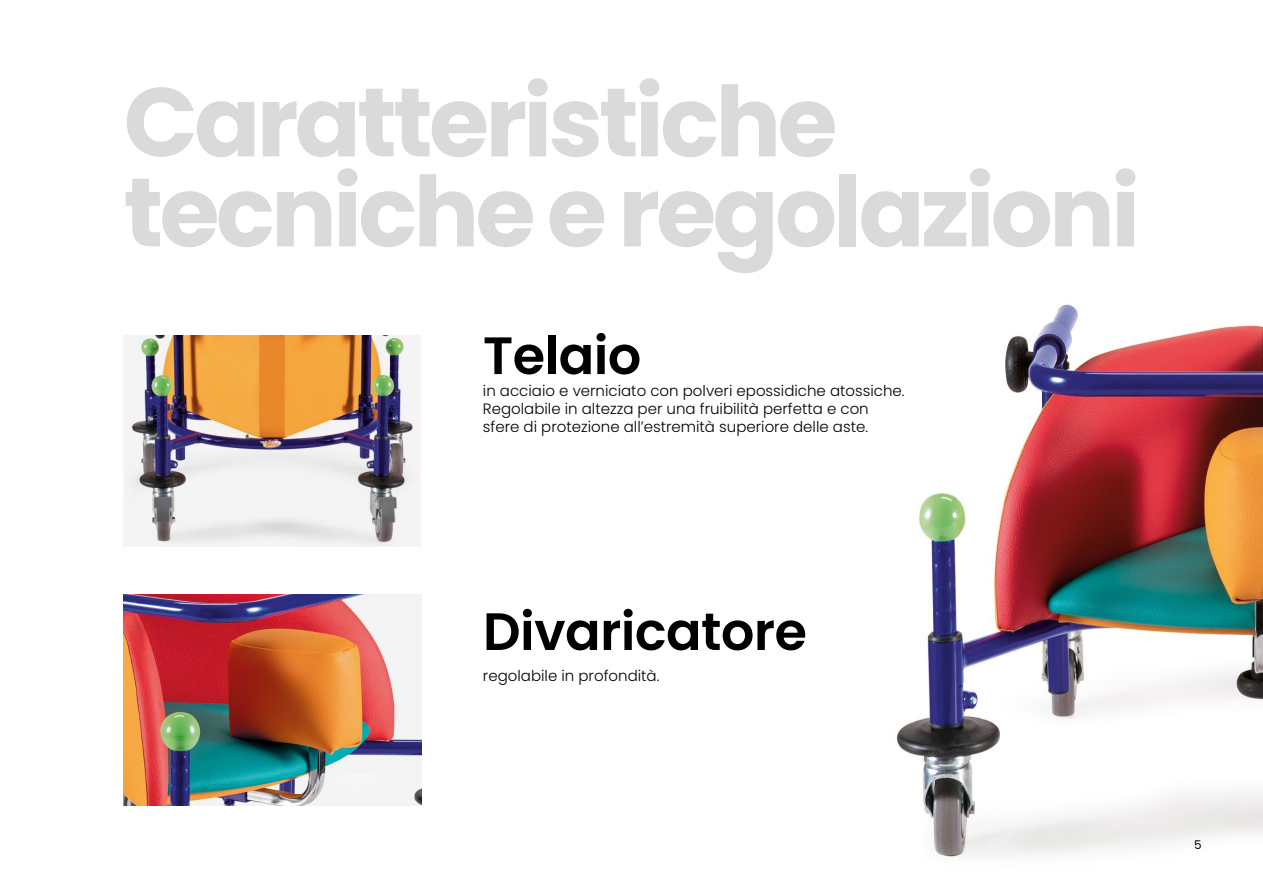
<style>
.page{position:relative;width:1263px;height:893px;background:#fff}
.page>*{position:absolute;margin:0;border:0;box-sizing:border-box;transform-origin:0 0}
.t1{font:700 97.5px/90px "Poppins";letter-spacing:-.04em;color:#dadada}
.t2{font:600 52.5px "Poppins";letter-spacing:-.01em;color:#000}
.t3{font:300 15px/18px "Poppins";color:#000}
.t4{font:12px "Poppins";color:#000}
</style>
<div class="page">
<img style="left:123px;top:336px;width:298px;height:210px">
<img style="left:124px;top:595px;width:297px;height:210px">
<img style="left:896px;top:304px;width:367px;height:553px">
<h1 class="t1" style="left:124px;top:78px;width:1018px">Caratteristiche tecniche e regolazioni</h1>
<h2 class="t2" style="left:483px;top:325px;width:160px">Telaio</h2>
<p class="t3" style="left:483px;top:382px;width:423px">in acciaio e verniciato con polveri epossidiche atossiche.<br>Regolabile in altezza per una fruibilità perfetta e con sfere di protezione all’estremità superiore delle aste.</p>
<h2 class="t2" style="left:483px;top:601px;width:325px">Divaricatore</h2>
<p class="t3" style="left:483px;top:666px;width:178px">regolabile in profondità.</p>
<p class="t4" style="left:1194px;top:837px;width:9px">5</p>
</div>
